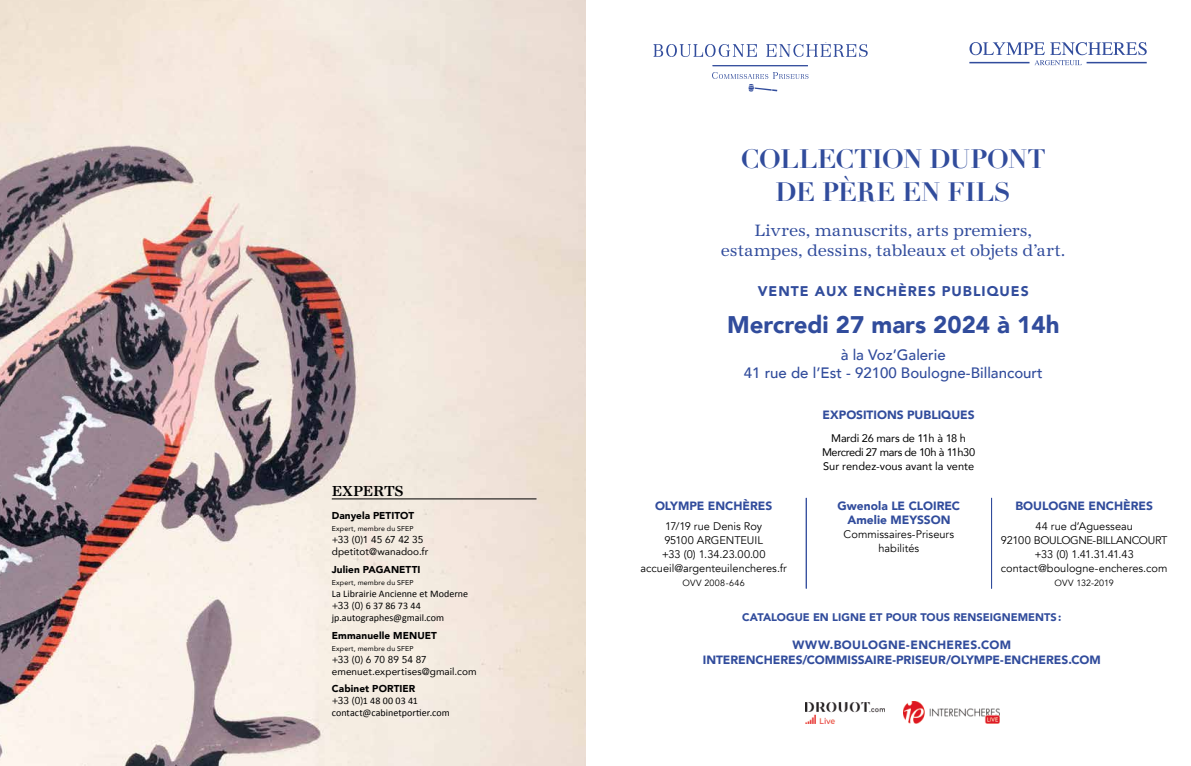
<style>
.page{position:relative;width:1191px;height:766px;background:#fff}
.page>*{position:absolute;margin:0;border:0;box-sizing:border-box;transform-origin:0 0}
.t1{font:700 26px/33px "Didot";letter-spacing:-.01em;color:#314c9c;text-align:center}
.t2{font:900 24px "Avenir";color:#314c9c}
.t3{font:17px/20.4px "URW Antiqua";letter-spacing:-.005em;color:#314c9c;text-align:center}
.t4{font:500 15px/18px "Avenir";color:#314c9c;text-align:center}
.t5{font:500 15px "URW Antiqua";color:#000}
.t6{font:900 14px "Avenir";letter-spacing:.07em;color:#314c9c}
.t7{font:900 12px/14px "Avenir";color:#314c9c;text-align:center}
.t8{font:11px/14px "Avenir";color:#000;text-align:center}
.t9{font:11px/14px "Avenir";letter-spacing:-.015em;color:#000;text-align:center}
.t10{font:900 11px "Avenir";color:#314c9c}
.t11{font:10px/12px "Calibri";letter-spacing:.005em;color:#000}
.t12{font:10px/12px "Avenir";letter-spacing:.005em;color:#000}
.t13{font:900 10px "Avenir";letter-spacing:.01em;color:#000}
.t14{font:9px "Avenir";letter-spacing:.015em;color:#000}
.t15{font:7px "Avenir";letter-spacing:.02em;color:#000}
.s1{font-family:"Avenir"}
</style>
<div class="page">
<hr style="left:806px;top:497px;width:1px;height:91px;background:#314c9c">
<hr style="left:991px;top:497px;width:1px;height:91px;background:#314c9c">
<img style="left:805px;top:702px;width:79px;height:21px">
<img style="left:904px;top:701px;width:96px;height:22px">
<img style="left:0;top:0;width:585px;height:765px">
<hr style="left:332px;top:498px;width:204px;height:1px;background:#000">
<svg style="left:969px;top:42px;width:177px;height:23px"></svg>
<hr style="left:969px;top:62px;width:60px;height:1px;background:#314c9c">
<hr style="left:1086px;top:62px;width:60px;height:1px;background:#314c9c">
<svg style="left:653px;top:44px;width:104px;height:13px"></svg>
<svg style="left:766px;top:44px;width:101px;height:13px"></svg>
<hr style="left:712px;top:65px;width:96px;height:1px;background:#314c9c">
<svg style="left:712px;top:72px;width:96px;height:20px"></svg>
<h3 class="t5" style="left:332px;top:482px;width:74px">EXPERTS</h3>
<p class="t13" style="left:332px;top:507px;width:84px">Danyela PETITOT</p>
<p class="t15" style="left:332px;top:523px;width:83px">Expert, membre du SFEP</p>
<p class="t12" style="left:332px;top:533px;width:98px">+33 (0)1 45 67 42 35 dpetitot@wanadoo.fr</p>
<p class="t13" style="left:332px;top:560px;width:90px">Julien PAGANETTI</p>
<p class="t15" style="left:332px;top:576px;width:83px">Expert, membre du SFEP</p>
<p class="t11" style="left:332px;top:587px;width:138px">La Librairie Ancienne et Moderne <span class="s1">+33 (0)</span> 6 37 86 73 44 jp.autographes@gmail.com</p>
<p class="t13" style="left:332px;top:626px;width:107px">Emmanuelle MENUET</p>
<p class="t15" style="left:332px;top:642px;width:83px">Expert, membre du SFEP</p>
<p class="t12" style="left:332px;top:652px;width:146px">+33 (0) 6 70 89 54 87 emenuet.expertises@gmail.com</p>
<p class="t13" style="left:332px;top:680px;width:85px">Cabinet PORTIER</p>
<p class="t11" style="left:332px;top:694px;width:120px"><span class="s1">+33 (0)</span>1 48 00 03 41 contact@cabinetportier.com</p>
<h1 class="t1" style="left:740px;top:143px;width:306px">COLLECTION DUPONT<br>DE PÈRE EN FILS</h1>
<h3 class="t3" style="left:721px;top:220px;width:346px">Livres, manuscrits, arts premiers, estampes, dessins, tableaux et objets d’art.</h3>
<p class="t6" style="left:757px;top:279px;width:272px">VENTE AUX ENCHÈRES PUBLIQUES</p>
<h2 class="t2" style="left:727px;top:304px;width:334px">Mercredi 27 mars 2024 à 14h</h2>
<h3 class="t4" style="left:744px;top:344px;width:300px">à la Voz’Galerie<br>41 rue de l’Est - 92100 Boulogne-Billancourt</h3>
<p class="t7" style="left:655px;top:498px;width:119px">OLYMPE ENCHÈRES</p>
<p class="t8" style="left:640px;top:519px;width:148px">17/19 rue Denis Roy<br>95100 ARGENTEUIL<br>+33 (0) 1.34.23.00.00 accueil@argenteuilencheres.fr</p>
<p class="t14" style="left:682px;top:577px;width:64px">OVV 2008-646</p>
<p class="t7" style="left:822px;top:408px;width:154px">EXPOSITIONS PUBLIQUES</p>
<p class="t9" style="left:822px;top:430px;width:155px">Mardi 26 mars de 11h à 18 h<br>Mercredi 27 mars de 10h à 11h30<br>Sur rendez-vous avant la vente</p>
<p class="t7" style="left:837px;top:498px;width:124px">Gwenola LE CLOIREC<br>Amelie MEYSSON</p>
<p class="t8" style="left:843px;top:527px;width:112px">Commissaires-Priseurs habilités</p>
<p class="t7" style="left:1015px;top:498px;width:139px">BOULOGNE ENCHÈRES</p>
<p class="t8" style="left:1000px;top:519px;width:168px">44 rue d’Aguesseau<br>92100 BOULOGNE-BILLANCOURT +33 (0) 1.41.31.41.43 contact@boulogne-encheres.com</p>
<p class="t14" style="left:1054px;top:577px;width:61px">OVV 132-2019</p>
<p class="t10" style="left:742px;top:607px;width:320px">CATALOGUE EN LIGNE ET POUR TOUS RENSEIGNEMENTS:</p>
<p class="t7" style="left:703px;top:637px;width:399px;line-height:14.4px">WWW.BOULOGNE-ENCHERES.COM<br>INTERENCHERES/COMMISSAIRE-PRISEUR/OLYMPE-ENCHERES.COM</p>
</div>
